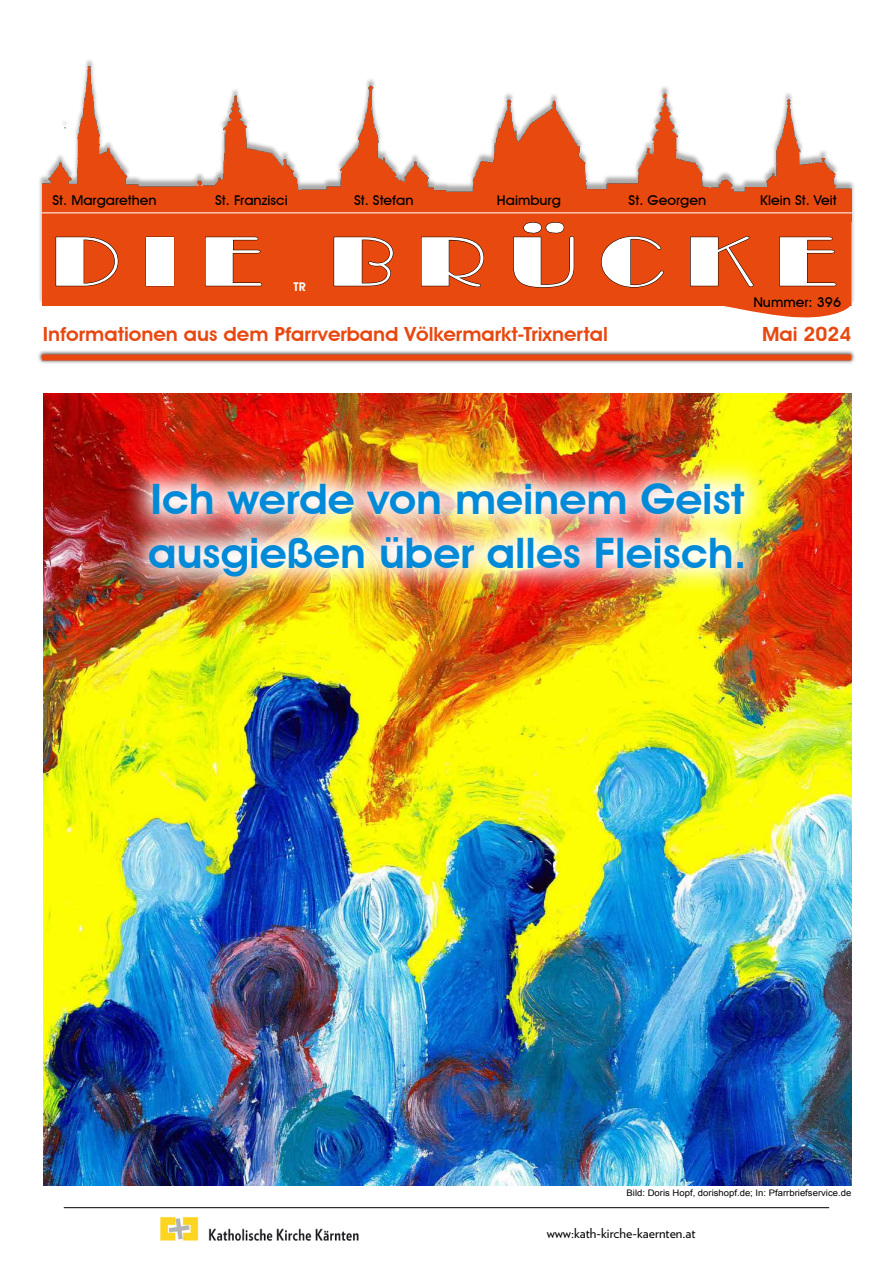
<style>
.page{position:relative;width:893px;height:1263px;background:#fff}
.page>*{position:absolute;margin:0;border:0;box-sizing:border-box;transform-origin:0 0}
.t1{font:66.45px "Broad Avenue";letter-spacing:.25em;color:#fff;scale:1.27 1}
.t2{font:600 42px/54px "Avant Garde IT Cby BT";color:#018ad8;scale:1.06 1}
.t3{font:600 19.5px "Avant Garde IT Cby BT";color:#e84810;scale:1.06 1}
.t4{font:13.65px "Verlag";color:#000}
.t5{font:500 13.5px "Avant Garde IT Cby BT";color:#000;scale:1.06 1}
.t6{font:600 12px "Avant Garde IT Cby BT";color:#fff}
.t7{font:9px "Arial";color:#000;scale:1.06 1}
</style>
<div class="page">
<img style="left:160px;top:1216px;width:199px;height:25px">
<hr style="left:64px;top:1207px;width:765px;height:1px;background:#000">
<img style="left:43px;top:394px;width:808px;height:792px">
<div style="left:38px;top:350px;width:818px;height:15px;background:#000;opacity:.75"></div>
<div style="left:42px;top:354px;width:809px;height:6px;background:#e84810"></div>
<svg style="left:724px;top:306px;width:126px;height:12px"></svg>
<div style="left:38px;top:58px;width:817px;height:248px;background:#000;opacity:.34"></div>
<img style="left:42px;top:67px;width:809px;height:239px">
<svg style="left:55px;top:236px;width:64px;height:50px;background:#d0410d"></svg>
<div style="left:146px;top:237px;width:28px;height:49px;border:1px solid #000"></div>
<svg style="left:205px;top:236px;width:57px;height:50px;background:#cf410d"></svg>
<svg style="left:333px;top:236px;width:61px;height:50px;background:#cc400d"></svg>
<svg style="left:421px;top:236px;width:63px;height:51px;background:#cd400d"></svg>
<svg style="left:513px;top:222px;width:61px;height:66px;background:#d2420d"></svg>
<svg style="left:601px;top:236px;width:63px;height:52px;background:#d4420d"></svg>
<svg style="left:690px;top:236px;width:64px;height:51px;background:#d1410d"></svg>
<svg style="left:779px;top:236px;width:58px;height:50px;background:#d0410d"></svg>
<img style="left:121px;top:454px;width:651px;height:151px">
<p class="t5" style="left:53px;top:192px;width:100px">St. Margarethen</p>
<p class="t5" style="left:215px;top:192px;width:70px">St. Franzisci</p>
<p class="t5" style="left:354px;top:192px;width:58px">St. Stefan</p>
<p class="t5" style="left:497px;top:192px;width:62px">Haimburg</p>
<p class="t5" style="left:629px;top:192px;width:75px">St. Georgen</p>
<p class="t5" style="left:760px;top:192px;width:74px">Klein St. Veit</p>
<h1 class="t1" style="left:51px;top:219px;width:620px">DIE BRÜCKE</h1>
<p class="t6" style="left:294px;top:280px;width:14px">TR</p>
<p class="t5" style="left:753px;top:294px;width:84px">Nummer: 396</p>
<h3 class="t3" style="left:43px;top:322px;width:535px">Informationen aus dem Pfarrverband Völkermarkt-Trixnertal</h3>
<h3 class="t3" style="left:762px;top:322px;width:86px">Mai 2024</h3>
<h2 class="t2" style="left:148px;top:471px;width:566px">Ich werde von meinem Geist ausgießen über alles Fleisch.</h2>
<p class="t7" style="left:627px;top:1187px;width:213px">Bild: Doris Hopf, dorishopf.de; In: Pfarrbriefservice.de</p>
<p class="t4" style="left:547px;top:1222px;width:150px">www:kath-kirche-kaernten.at</p>
</div>
